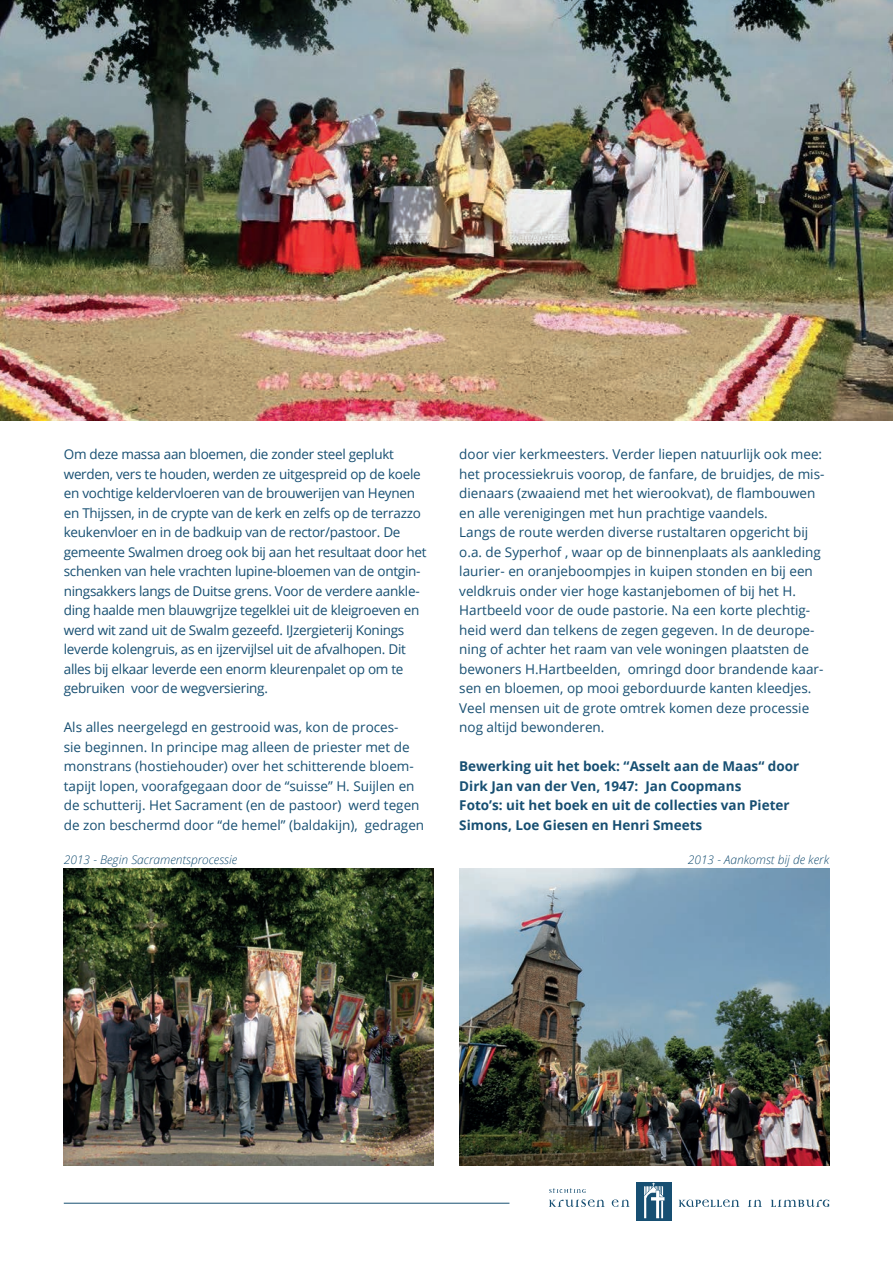
<style>
.page{position:relative;width:893px;height:1263px;background:#fff}
.page>*{position:absolute;margin:0;border:0;box-sizing:border-box;transform-origin:0 0}
.t1{font:13.5px/19.5px "Open Sans";color:#174f72}
.t2{font:13.5px/19.5px "Open Sans";letter-spacing:-.02em;color:#174f72}
.t3{font:700 13.5px/19.5px "Open Sans";color:#174f72}
.t4{font:italic 300 12px "Open Sans";color:#174f72}
</style>
<div class="page">
<hr style="left:64px;top:1203px;width:445px;height:1px;background:#174f72">
<div style="left:636px;top:1182px;width:36px;height:38px;background:#174f72"></div>
<img style="left:644px;top:1183px;width:21px;height:36px">
<svg style="left:549px;top:1199px;width:56px;height:8px"></svg>
<svg style="left:612px;top:1199px;width:18px;height:8px"></svg>
<svg style="left:549px;top:1188px;width:37px;height:5px"></svg>
<svg style="left:679px;top:1199px;width:60px;height:8px"></svg>
<svg style="left:748px;top:1200px;width:14px;height:7px"></svg>
<svg style="left:771px;top:1199px;width:58px;height:8px"></svg>
<img style="left:64px;top:869px;width:370px;height:296px">
<img style="left:459px;top:869px;width:370px;height:296px">
<img style="left:0;top:0;width:893px;height:420px">
<p class="t2" style="left:64px;top:444px;width:364px">Om deze massa aan bloemen, die zonder steel geplukt werden, vers te houden, werden ze uitgespreid op de koele en vochtige keldervloeren van de brouwerijen van Heynen en Thijssen, in de crypte van de kerk en zelfs op de terrazzo keukenvloer en in de badkuip van de rector/pastoor. De gemeente Swalmen droeg ook bij aan het resultaat door het schenken van hele vrachten lupine-bloemen van de ontgin&shy;ningsakkers langs de Duitse grens. Voor de verdere aankle&shy;ding haalde men blauwgrijze tegelklei uit de kleigroeven en werd wit zand uit de Swalm gezeefd. IJzergieterij Konings leverde kolengruis, as en ijzervijlsel uit de afvalhopen. Dit alles bij elkaar leverde een enorm kleurenpalet op om te gebruiken voor de wegversiering.</p>
<p class="t1" style="left:64px;top:717px;width:362px">Als alles neergelegd en gestrooid was, kon de proces-<br>sie beginnen. In principe mag alleen de priester met de monstrans (hostiehouder) over het schitterende bloem&shy;tapijt lopen, voorafgegaan door de “suisse” H. Suijlen en de schutterij. Het Sacrament (en de pastoor) werd tegen de zon beschermd door “de hemel” (baldakijn), gedragen</p>
<p class="t4" style="left:64px;top:851px;width:175px">2013 - Begin Sacramentsprocessie</p>
<p class="t4" style="left:688px;top:851px;width:143px">2013 - Aankomst bij de kerk</p>
<p class="t1" style="left:459px;top:444px;width:367px">door vier kerkmeesters. Verder liepen natuurlijk ook mee: het processiekruis voorop, de fanfare, de bruidjes, de mis&shy;dienaars (zwaaiend met het wierookvat), de flambouwen en alle verenigingen met hun prachtige vaandels.<br>Langs de route werden diverse rustaltaren opgericht bij o.a. de Syperhof , waar op de binnenplaats als aankleding laurier- en oranjeboompjes in kuipen stonden en bij een veldkruis onder vier hoge kastanjebomen of bij het H.<br>Hartbeeld voor de oude pastorie. Na een korte plechtig&shy;heid werd dan telkens de zegen gegeven. In de deurope&shy;ning of achter het raam van vele woningen plaatsten de bewoners H.Hartbeelden, omringd door brandende kaar&shy;sen en bloemen, op mooi geborduurde kanten kleedjes.<br>Veel mensen uit de grote omtrek komen deze processie nog altijd bewonderen.</p>
<p class="t3" style="left:459px;top:756px;width:341px">Bewerking uit het boek: “Asselt aan de Maas“ door Dirk Jan van der Ven, 1947: Jan Coopmans<br>Foto’s: uit het boek en uit de collecties van Pieter Simons, Loe Giesen en Henri Smeets</p>
</div>
